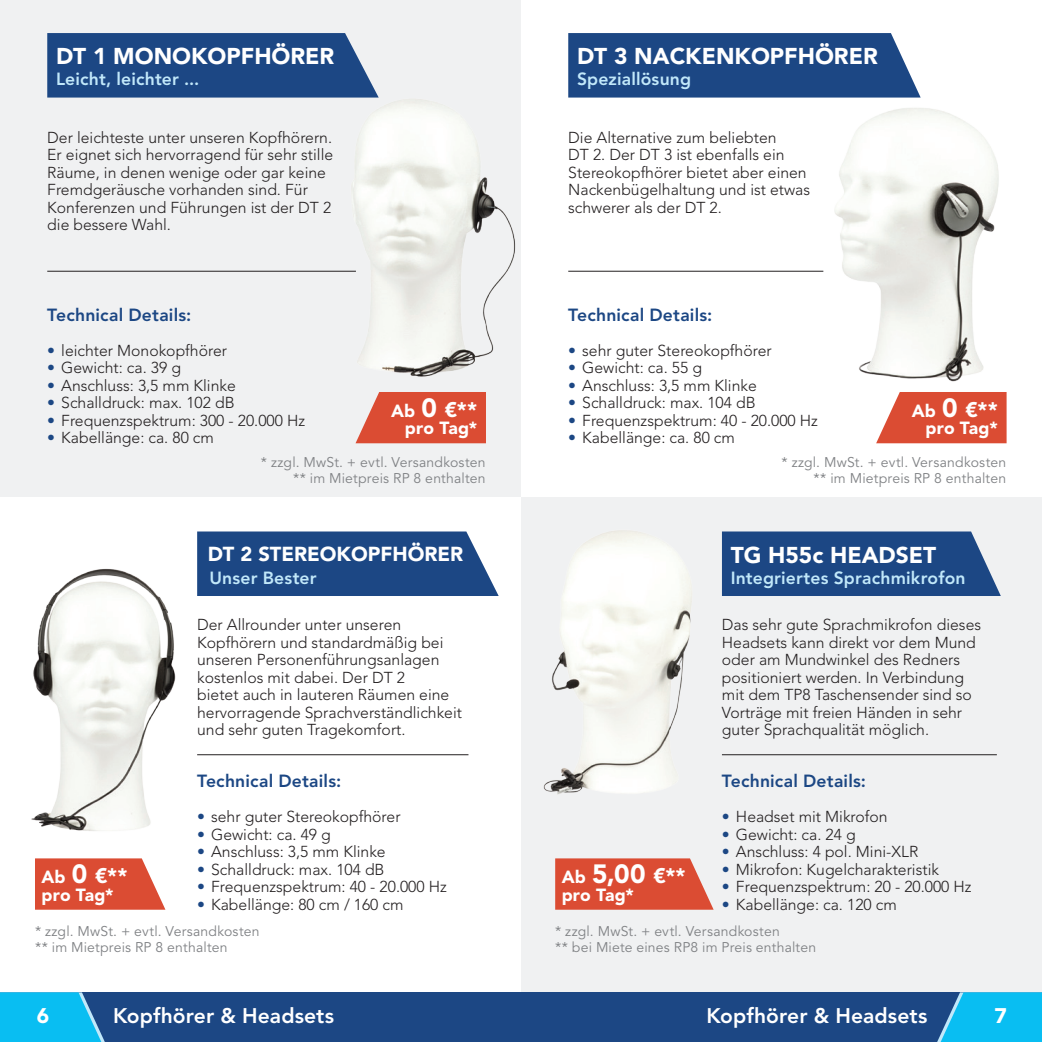
<style>
.page{position:relative;width:1042px;height:1042px;background:#fff}
.page>*{position:absolute;margin:0;border:0;box-sizing:border-box;transform-origin:0 0}
.t1{font:900 26.25px "Avenir LT Std";color:#fff}
.t2{font:900 22.75px "Avenir LT Std";color:#fff}
.t3{font:800 21px "Avenir LT Std";color:#fff}
.t4{font:900 21px "Avenir LT Std";color:#fff}
.t5{font:900 20.12px "Avenir LT Std";color:#fff}
.t6{font:800 17.5px "Avenir LT Std";letter-spacing:.01em;color:#c1e8fa}
.t7{font:800 17.5px "Avenir LT Std";letter-spacing:.01em;color:#1c4784}
.t8{font:900 17.5px "Avenir LT Std";letter-spacing:.01em;color:#fff}
.t9{font:300 15.75px/17.5px "Avenir LT Std";color:#231f20}
.t10{font:14px/15.8px "Avenir LT Std";letter-spacing:.015em;color:#808285;text-align:right}
.s1{color:#1c4784}
.s2{font-size:17.5px}
.s3{font-size:26.25px}
.s4{font-size:21px}
</style>
<div class="page">
<div style="left:521px;top:497px;width:521px;height:495px;background:#f0f1f2"></div>
<div style="left:0;top:992px;width:1042px;height:50px;background:#1c4784"></div>
<svg style="left:0;top:992px;width:105px;height:50px;background:#11b1e5"></svg>
<svg style="left:937px;top:992px;width:105px;height:50px;background:#11b1e5"></svg>
<div style="left:0;top:0;width:521px;height:497px;background:#f0f1f2"></div>
<svg style="left:722px;top:531px;width:279px;height:65px;background:#28518a"></svg>
<svg style="left:47px;top:33px;width:329px;height:65px;background:#264f89"></svg>
<svg style="left:568px;top:33px;width:350px;height:65px;background:#254e88"></svg>
<svg style="left:197px;top:531px;width:302px;height:65px;background:#29528b"></svg>
<img style="left:543px;top:530px;width:149px;height:265px">
<img style="left:31px;top:568px;width:145px;height:263px">
<hr style="left:568px;top:271px;width:255px;height:1px;background:#231f20">
<hr style="left:722px;top:754px;width:275px;height:1px;background:#231f20">
<hr style="left:47px;top:271px;width:309px;height:1px;background:#231f20">
<hr style="left:197px;top:754px;width:271px;height:1px;background:#231f20">
<img style="left:344px;top:92px;width:172px;height:285px">
<svg style="left:355px;top:392px;width:131px;height:51px;background:#dc5b45"></svg>
<svg style="left:876px;top:392px;width:130px;height:51px;background:#de5c45"></svg>
<svg style="left:35px;top:858px;width:130px;height:51px;background:#de5d46"></svg>
<svg style="left:555px;top:858px;width:158px;height:51px;background:#dc5841"></svg>
<img style="left:823px;top:92px;width:176px;height:290px">
<h2 class="t2" style="left:56px;top:43px;width:280px">DT 1 MONOKOPFHÖRER</h2>
<h2 class="t2" style="left:577px;top:43px;width:302px">DT 3 NACKENKOPFHÖRER</h2>
<p class="t6" style="left:56px;top:69px;width:145px">Leicht, leichter ...</p>
<p class="t6" style="left:577px;top:69px;width:116px">Speziallösung</p>
<p class="t9" style="left:47px;top:129px;width:287px">Der leichteste unter unseren Kopfhörern.<br>Er eignet sich hervorragend für sehr stille Räume, in denen wenige oder gar keine Fremdgeräusche vorhanden sind. Für Konferenzen und Führungen ist der DT 2 die bessere Wahl.</p>
<p class="t7" style="left:47px;top:304px;width:146px">Technical Details:</p>
<p class="t9" style="left:47px;top:342px;width:181px"><span class="s1">•</span> leichter Monokopfhörer</p>
<p class="t9" style="left:47px;top:359px;width:135px"><span class="s1">•</span> Gewicht: ca. 39 g</p>
<p class="t9" style="left:47px;top:377px;width:190px"><span class="s1">•</span> Anschluss: 3,5 mm Klinke</p>
<p class="t9" style="left:47px;top:394px;width:189px"><span class="s1">•</span> Schalldruck: max. 102 dB</p>
<p class="t9" style="left:47px;top:412px;width:259px"><span class="s1">•</span> Frequenzspektrum: 300 - 20.000 Hz</p>
<p class="t9" style="left:47px;top:429px;width:168px"><span class="s1">•</span> Kabellänge: ca. 80 cm</p>
<h3 class="t4" style="left:391px;top:397px;width:87px"><span class="s2">Ab</span> <span class="s3">0</span> €**</h3>
<p class="t8" style="left:405px;top:417px;width:74px">pro Tag*</p>
<p class="t9" style="left:568px;top:129px;width:243px">Die Alternative zum beliebten<br>DT 2. Der DT 3 ist ebenfalls ein<br>Stereokopfhörer bietet aber einen<br>Nackenbügelhaltung und ist etwas schwerer als der DT 2.</p>
<p class="t7" style="left:568px;top:304px;width:146px">Technical Details:</p>
<p class="t9" style="left:568px;top:342px;width:205px"><span class="s1">•</span> sehr guter Stereokopfhörer</p>
<p class="t9" style="left:568px;top:359px;width:135px"><span class="s1">•</span> Gewicht: ca. 55 g</p>
<p class="t9" style="left:568px;top:377px;width:190px"><span class="s1">•</span> Anschluss: 3,5 mm Klinke</p>
<p class="t9" style="left:568px;top:394px;width:189px"><span class="s1">•</span> Schalldruck: max. 104 dB</p>
<p class="t9" style="left:568px;top:412px;width:251px"><span class="s1">•</span> Frequenzspektrum: 40 - 20.000 Hz</p>
<p class="t9" style="left:568px;top:429px;width:168px"><span class="s1">•</span> Kabellänge: ca. 80 cm</p>
<h3 class="t4" style="left:912px;top:397px;width:87px"><span class="s2">Ab</span> <span class="s3">0</span> €**</h3>
<p class="t8" style="left:925px;top:417px;width:74px">pro Tag*</p>
<p class="t10" style="left:261px;top:454px;width:226px">* zzgl. MwSt. + evtl. Versandkosten ** im Mietpreis RP 8 enthalten</p>
<p class="t10" style="left:781px;top:454px;width:226px">* zzgl. MwSt. + evtl. Versandkosten ** im Mietpreis RP 8 enthalten</p>
<h3 class="t4" style="left:41px;top:863px;width:87px"><span class="s2">Ab</span> <span class="s3">0</span> €**</h3>
<p class="t8" style="left:41px;top:884px;width:74px">pro Tag*</p>
<p class="t5" style="left:208px;top:542px;width:257px">DT 2 STEREOKOPFHÖRER</p>
<p class="t6" style="left:209px;top:567px;width:109px">Unser Bester</p>
<p class="t9" style="left:197px;top:616px;width:266px">Der Allrounder unter unseren Kopfhörern und standardmäßig bei unseren Personenführungsanlagen kostenlos mit dabei. Der DT 2<br>bietet auch in lauteren Räumen eine hervorragende Sprachverständlichkeit und sehr guten Tragekomfort.</p>
<p class="t7" style="left:197px;top:771px;width:146px">Technical Details:</p>
<p class="t9" style="left:197px;top:808px;width:205px"><span class="s1">•</span> sehr guter Stereokopfhörer</p>
<p class="t9" style="left:197px;top:826px;width:135px"><span class="s1">•</span> Gewicht: ca. 49 g</p>
<p class="t9" style="left:197px;top:843px;width:190px"><span class="s1">•</span> Anschluss: 3,5 mm Klinke</p>
<p class="t9" style="left:197px;top:861px;width:189px"><span class="s1">•</span> Schalldruck: max. 104 dB</p>
<p class="t9" style="left:197px;top:878px;width:251px"><span class="s1">•</span> Frequenzspektrum: 40 - 20.000 Hz</p>
<p class="t9" style="left:197px;top:895px;width:208px"><span class="s1">•</span> Kabellänge: 80 cm / 160 cm</p>
<h1 class="t1" style="left:562px;top:858px;width:126px"><span class="s2">Ab</span> 5,00 <span class="s4">€**</span></h1>
<p class="t8" style="left:562px;top:884px;width:74px">pro Tag*</p>
<h2 class="t2" style="left:731px;top:541px;width:207px">TG H55c HEADSET</h2>
<p class="t6" style="left:731px;top:567px;width:236px">Integriertes Sprachmikrofon</p>
<p class="t9" style="left:722px;top:616px;width:261px">Das sehr gute Sprachmikrofon dieses Headsets kann direkt vor dem Mund oder am Mundwinkel des Redners positioniert werden. In Verbindung mit dem TP8 Taschensender sind so Vorträge mit freien Händen in sehr guter Sprachqualität möglich.</p>
<p class="t7" style="left:722px;top:771px;width:146px">Technical Details:</p>
<p class="t9" style="left:722px;top:808px;width:167px"><span class="s1">•</span> Headset mit Mikrofon</p>
<p class="t9" style="left:722px;top:825px;width:135px"><span class="s1">•</span> Gewicht: ca. 24 g</p>
<p class="t9" style="left:722px;top:843px;width:198px"><span class="s1">•</span> Anschluss: 4 pol. Mini-XLR</p>
<p class="t9" style="left:722px;top:860px;width:219px"><span class="s1">•</span> Mikrofon: Kugelcharakteristik</p>
<p class="t9" style="left:722px;top:878px;width:251px"><span class="s1">•</span> Frequenzspektrum: 20 - 20.000 Hz</p>
<p class="t9" style="left:722px;top:895px;width:176px"><span class="s1">•</span> Kabellänge: ca. 120 cm</p>
<p class="t10" style="left:35px;top:924px;width:226px;text-align:left">* zzgl. MwSt. + evtl. Versandkosten ** im Mietpreis RP 8 enthalten</p>
<p class="t10" style="left:555px;top:924px;width:262px;text-align:left">* zzgl. MwSt. + evtl. Versandkosten<br>** bei Miete eines RP8 im Preis enthalten</p>
<h3 class="t3" style="left:113px;top:1003px;width:222px">Kopfhörer &amp; Headsets</h3>
<h3 class="t3" style="left:706px;top:1003px;width:222px">Kopfhörer &amp; Headsets</h3>
<h3 class="t4" style="left:37px;top:1002px;width:14px">6</h3>
<h3 class="t4" style="left:994px;top:1002px;width:14px">7</h3>
</div>
